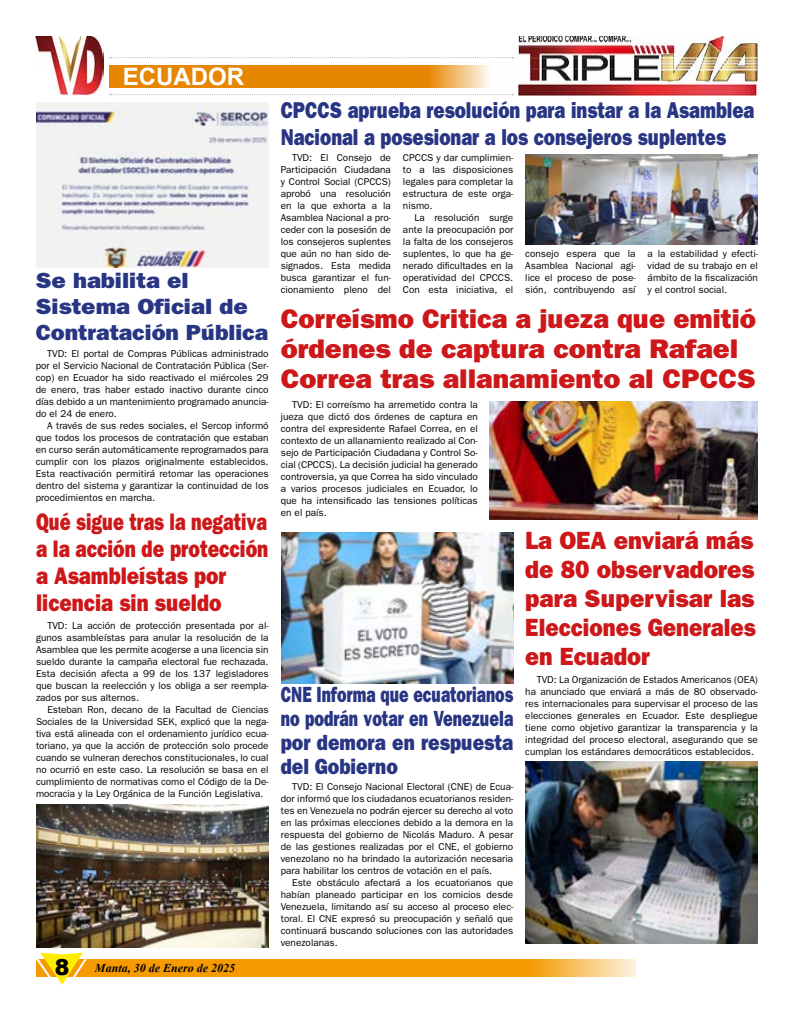
<style>
.page{position:relative;width:794px;height:1021px;background:#fff}
.page>*{position:absolute;margin:0;border:0;box-sizing:border-box;transform-origin:0 0}
.t1{font:27px/30px "ITC Franklin Gothic Std Hvy";color:#cd1719}
.t2{font:25px/29px "ITC Franklin Gothic Std Hvy";color:#cd1719;text-align:justify;scale:.96 1}
.t3{font:24px/27px "ITC Franklin Gothic Std Hvy";color:#cd1719;scale:.76 1}
.t4{font:700 24px "Arial";color:#fff}
.t5{font:23px/27px "ITC Franklin Gothic Std Hvy";color:#283583;scale:.81 1}
.t6{font:22px/24px "ITC Franklin Gothic Std Hvy";color:#283583;text-align:justify;scale:.72 1}
.t7{font:22px/26px "ITC Franklin Gothic Std Hvy";color:#283583;scale:1.09 1}
.t8{font:italic 700 12px "Times New Roman";color:#000}
.t9{font:10px/12px "ITC Franklin Gothic Std";color:#000;text-align:justify}
.s1{font-family:"Arial";font-weight:900;font-style:normal;font-size:22px}
</style>
<div class="page">
<svg style="left:89px;top:959px;width:546px;height:18px;background:#f5a215"></svg>
<svg style="left:36px;top:952px;width:53px;height:33px"></svg>
<svg style="left:110px;top:94px;width:403px;height:1px"></svg>
<svg style="left:109px;top:65px;width:380px;height:23px;background:#e88f13"></svg>
<svg style="left:110px;top:57px;width:403px;height:1px"></svg>
<img style="left:36px;top:36px;width:68px;height:59px">
<img style="left:518px;top:36px;width:240px;height:60px">
<img style="left:36px;top:103px;width:233px;height:164px">
<img style="left:36px;top:804px;width:233px;height:143px">
<img style="left:526px;top:154px;width:232px;height:91px">
<img style="left:281px;top:532px;width:232px;height:151px">
<img style="left:526px;top:761px;width:232px;height:182px">
<img style="left:490px;top:401px;width:268px;height:118px">
<h3 class="t4" style="left:123px;top:59px;width:123px">ECUADOR</h3>
<h3 class="t7" style="left:36px;top:267px;width:215px">Se habilita el<br>Sistema Oficial de<br>Contratación Pública</h3>
<p class="t9" style="left:36px;top:348px;width:234px;text-indent:11px">TVD: El portal de Compras Públicas administrado por el Servicio Nacional de Contratación Pública (Ser&shy;cop) en Ecuador ha sido reactivado el miércoles 29 de enero, tras haber estado inactivo durante cinco días debido a un mantenimiento programado anuncia&shy;do el 24 de enero.</p>
<p class="t9" style="left:36px;top:420px;width:234px;text-indent:11px">A través de sus redes sociales, el Sercop informó que todos los procesos de contratación que estaban en curso serán automáticamente reprogramados para cumplir con los plazos originalmente establecidos.<br>Esta reactivación permitirá retomar las operaciones dentro del sistema y garantizar la continuidad de los procedimientos en marcha.</p>
<h3 class="t3" style="left:36px;top:508px;width:307px">Qué sigue tras la negativa a la acción de protección a Asambleístas por licencia sin sueldo</h3>
<p class="t9" style="left:36px;top:619px;width:234px;text-indent:11px">TVD: La acción de protección presentada por al&shy;gunos asambleístas para anular la resolución de la Asamblea que les permite acogerse a una licencia sin sueldo durante la campaña electoral fue rechazada.<br>Esta decisión afecta a 99 de los 137 legisladores que buscan la reelección y los obliga a ser reempla&shy;zados por sus alternos.</p>
<p class="t9" style="left:36px;top:703px;width:234px;text-indent:11px">Esteban Ron, decano de la Facultad de Ciencias Sociales de la Universidad SEK, explicó que la nega&shy;tiva está alineada con el ordenamiento jurídico ecua&shy;toriano, ya que la acción de protección solo procede cuando se vulneran derechos constitucionales, lo cual no ocurrió en este caso. La resolución se basa en el cumplimiento de normativas como el Código de la De&shy;mocracia y la Ley Orgánica de la Función Legislativa.</p>
<p class="t8" style="left:55px;top:959px;width:182px"><span class="s1">8</span> Manta, 30 de Enero de 2025</p>
<h3 class="t5" style="left:281px;top:97px;width:586px">CPCCS aprueba resolución para instar a la Asamblea<br>Nacional a posesionar a los consejeros suplentes</h3>
<p class="t9" style="left:281px;top:152px;width:112px;text-indent:11px">TVD: El Consejo de Participación Ciudadana y Control Social (CPCCS) aprobó una resolución en la que exhorta a la Asamblea Nacional a pro&shy;ceder con la posesión de los consejeros suplentes que aún no han sido de&shy;signados. Esta medida busca garantizar el fun&shy;cionamiento pleno del</p>
<p class="t9" style="left:403px;top:152px;width:112px">CPCCS y dar cumplimien&shy;to a las disposiciones legales para completar la estructura de este orga&shy;nismo.</p>
<p class="t9" style="left:403px;top:212px;width:112px;text-indent:11px">La resolución surge ante la preocupación por la falta de los consejeros suplentes, lo que ha ge&shy;nerado dificultades en la operatividad del CPCCS.<br>Con esta iniciativa, el</p>
<p class="t9" style="left:525px;top:248px;width:112px">consejo espera que la Asamblea Nacional agi&shy;lice el proceso de pose&shy;sión, contribuyendo así</p>
<p class="t9" style="left:647px;top:248px;width:112px">a la estabilidad y efecti&shy;vidad de su trabajo en el ámbito de la fiscalización y el control social.</p>
<h1 class="t1" style="left:281px;top:304px;width:477px">Correísmo Critica a jueza que emitió órdenes de captura contra Rafael<br>Correa tras allanamiento al CPCCS</h1>
<p class="t9" style="left:281px;top:399px;width:198px;text-indent:11px">TVD: El correísmo ha arremetido contra la jueza que dictó dos órdenes de captura en contra del expresidente Rafael Correa, en el contexto de un allanamiento realizado al Con&shy;sejo de Participación Ciudadana y Control So&shy;cial (CPCCS). La decisión judicial ha generado controversia, ya que Correa ha sido vinculado a varios procesos judiciales en Ecuador, lo que ha intensificado las tensiones políticas en el país.</p>
<h3 class="t6" style="left:281px;top:682px;width:324px">CNE Informa que ecuatorianos no podrán votar en Venezuela por demora en respuesta del Gobierno</h3>
<p class="t9" style="left:281px;top:780px;width:234px;text-indent:11px">TVD: El Consejo Nacional Electoral (CNE) de Ecua&shy;dor informó que los ciudadanos ecuatorianos residen&shy;tes en Venezuela no podrán ejercer su derecho al voto en las próximas elecciones debido a la demora en la respuesta del gobierno de Nicolás Maduro. A pesar de las gestiones realizadas por el CNE, el gobierno venezolano no ha brindado la autorización necesaria para habilitar los centros de votación en el país.</p>
<p class="t9" style="left:281px;top:876px;width:234px;text-indent:11px">Este obstáculo afectará a los ecuatorianos que habían planeado participar en los comicios desde Venezuela, limitando así su acceso al proceso elec&shy;toral. El CNE expresó su preocupación y señaló que continuará buscando soluciones con las autoridades venezolanas.</p>
<h2 class="t2" style="left:525px;top:525px;width:242px">La OEA enviará más de 80 observadores para Supervisar las Elecciones Generales en Ecuador</h2>
<p class="t9" style="left:525px;top:673px;width:234px;text-indent:11px">TVD: La Organización de Estados Americanos (OEA) ha anunciado que enviará a más de 80 observado&shy;res internacionales para supervisar el proceso de las elecciones generales en Ecuador. Este despliegue tiene como objetivo garantizar la transparencia y la integridad del proceso electoral, asegurando que se cumplan los estándares democráticos establecidos.</p>
</div>
